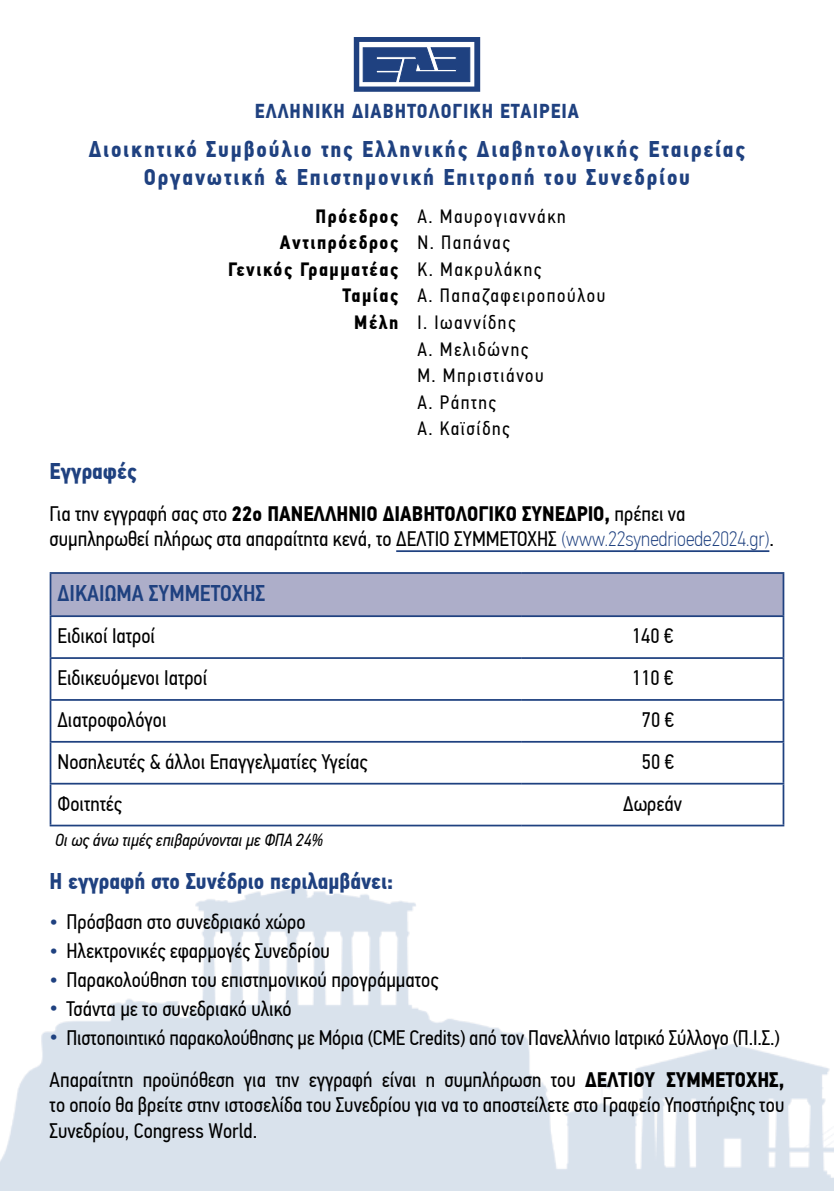
<style>
.page{position:relative;width:834px;height:1191px;background:#fff}
.page>*{position:absolute;margin:0;border:0;box-sizing:border-box;transform-origin:0 0}
.t1{font:700 22.75px/27.3px "PF Din Text Cond Pro";letter-spacing:.08em;color:#1f4180;text-align:center}
.t2{font:700 22.75px "PF Din Text Cond Pro";color:#1f4180}
.t3{font:500 22.75px "PF Din Text Cond Pro";color:#1f4180}
.t4{font:21px/25.2px "PF Din Text Cond Pro";color:#000}
.t5{font:700 20.12px "PF Din Text Cond Pro";letter-spacing:.05em;color:#1f4180}
.t6{font:19.25px "PF Din Text Cond Pro";letter-spacing:.08em;color:#000}
.t7{font:700 19.25px "PF Din Text Cond Pro";letter-spacing:.08em;color:#000}
.t8{font:italic 17.5px "PF Din Text Cond Pro";color:#000}
.s1{font-weight:700}
.s2{font-weight:400}
.s3{font-weight:100;color:#1f4180}
.s4{color:#1f4180}
</style>
<div class="page">
<img style="left:0;top:886px;width:833px;height:305px">
<svg style="left:354px;top:37px;width:126px;height:55px"></svg>
<hr style="left:396px;top:550px;width:373px;height:2px;background:#1f4180">
<div style="left:50px;top:573px;width:733px;height:43px;background:#adaec9"></div>
<hr style="left:50px;top:574px;width:1px;height:41px;background:#1f4180">
<hr style="left:50px;top:572px;width:471px;height:2px;background:#1f4180">
<hr style="left:521px;top:572px;width:263px;height:2px;background:#1f4180">
<hr style="left:782px;top:574px;width:2px;height:41px;background:#1f4180">
<hr style="left:50px;top:617px;width:1px;height:40px;background:#1f4180">
<hr style="left:50px;top:615px;width:471px;height:2px;background:#1f4180">
<hr style="left:521px;top:615px;width:263px;height:2px;background:#1f4180">
<hr style="left:782px;top:617px;width:2px;height:40px;background:#1f4180">
<hr style="left:50px;top:659px;width:1px;height:40px;background:#1f4180">
<hr style="left:50px;top:657px;width:471px;height:2px;background:#1f4180">
<hr style="left:521px;top:657px;width:263px;height:2px;background:#1f4180">
<hr style="left:782px;top:659px;width:2px;height:40px;background:#1f4180">
<hr style="left:50px;top:701px;width:1px;height:40px;background:#1f4180">
<hr style="left:50px;top:742px;width:1px;height:41px;background:#1f4180">
<hr style="left:50px;top:784px;width:1px;height:40px;background:#1f4180">
<hr style="left:50px;top:699px;width:471px;height:2px;background:#1f4180">
<hr style="left:50px;top:741px;width:471px;height:1px;background:#1f4180">
<hr style="left:50px;top:783px;width:471px;height:1px;background:#1f4180">
<hr style="left:50px;top:824px;width:471px;height:2px;background:#1f4180">
<hr style="left:521px;top:699px;width:263px;height:2px;background:#1f4180">
<hr style="left:782px;top:701px;width:2px;height:40px;background:#1f4180">
<hr style="left:782px;top:742px;width:2px;height:41px;background:#1f4180">
<hr style="left:782px;top:784px;width:2px;height:40px;background:#1f4180">
<hr style="left:521px;top:741px;width:263px;height:1px;background:#1f4180">
<hr style="left:521px;top:783px;width:263px;height:1px;background:#1f4180">
<hr style="left:521px;top:824px;width:263px;height:2px;background:#1f4180">
<p class="t5" style="left:255px;top:99px;width:326px">ΕΛΛΗΝΙΚΗ ΔΙΑΒΗΤΟΛΟΓΙΚΗ ΕΤΑΙΡΕΙΑ</p>
<p class="t1" style="left:89px;top:136px;width:658px">Διοικητικό Συμβούλιο της Ελληνικής Διαβητολογικής Εταιρείας<br>Οργανωτική &amp; Επιστημονική Επιτροπή του Συνεδρίου</p>
<p class="t6" style="left:315px;top:204px;width:252px"><span class="s1">Πρόεδρος</span> Α. Μαυρογιαννάκη</p>
<p class="t7" style="left:280px;top:231px;width:231px">Αντιπρόεδρος <span class="s2">Ν. Παπάνας</span></p>
<p class="t7" style="left:228px;top:257px;width:314px">Γενικός Γραμματέας <span class="s2">Κ. Μακρυλάκης</span></p>
<p class="t6" style="left:342px;top:284px;width:264px"><span class="s1">Ταμίας</span> Α. Παπαζαφειροπούλου</p>
<p class="t6" style="left:354px;top:311px;width:162px"><span class="s1">Μέλη</span> Ι. Ιωαννίδης</p>
<p class="t6" style="left:417px;top:337px;width:112px">Α. Μελιδώνης</p>
<p class="t6" style="left:417px;top:364px;width:128px">Μ. Μπριστιάνου</p>
<p class="t6" style="left:417px;top:391px;width:80px">Α. Ράπτης</p>
<p class="t6" style="left:417px;top:417px;width:94px">Α. Καϊσίδης</p>
<p class="t2" style="left:50px;top:457px;width:89px">Εγγραφές</p>
<p class="t4" style="left:50px;top:501px;width:725px">Για την εγγραφή σας στο <span class="s1">22ο ΠΑΝΕΛΛΗΝΙΟ ΔΙΑΒΗΤΟΛΟΓΙΚΟ ΣΥΝΕΔΡΙΟ,</span> πρέπει να συμπληρωθεί πλήρως στα απαραίτητα κενά, το ΔΕΛΤΙΟ ΣΥΜΜΕΤΟΧΗΣ <span class="s3">(www.22synedrioede2024.gr)</span>.</p>
<p class="t3" style="left:57px;top:580px;width:209px">ΔΙΚΑΙΩΜΑ ΣΥΜΜΕΤΟΧΗΣ</p>
<p class="t4" style="left:57px;top:623px;width:99px">Ειδικοί Iατροί</p>
<p class="t4" style="left:632px;top:623px;width:43px">140 €</p>
<p class="t4" style="left:57px;top:665px;width:151px">Ειδικευόμενοι Iατροί</p>
<p class="t4" style="left:632px;top:665px;width:43px">110 €</p>
<p class="t4" style="left:57px;top:707px;width:111px">Διατροφολόγοι</p>
<p class="t4" style="left:641px;top:707px;width:34px">70 €</p>
<p class="t4" style="left:57px;top:749px;width:311px">Νοσηλευτές &amp; άλλοι Επαγγελματίες Υγείας</p>
<p class="t4" style="left:641px;top:749px;width:34px">50 €</p>
<p class="t4" style="left:57px;top:791px;width:66px">Φοιτητές</p>
<p class="t4" style="left:623px;top:791px;width:60px">Δωρεάν</p>
<p class="t8" style="left:55px;top:830px;width:269px">Οι ως άνω τιμές επιβαρύνονται με ΦΠΑ 24%</p>
<p class="t2" style="left:50px;top:867px;width:345px">Η εγγραφή στο Συνέδριο περιλαμβάνει:</p>
<p class="t4" style="left:50px;top:909px;width:257px"><span class="s4">•</span> Πρόσβαση στο συνεδριακό χώρο</p>
<p class="t4" style="left:50px;top:938px;width:282px"><span class="s4">•</span> Ηλεκτρονικές εφαρμογές Συνεδρίου</p>
<p class="t4" style="left:50px;top:967px;width:390px"><span class="s4">•</span> Παρακολούθηση του επιστημονικού προγράμματος</p>
<p class="t4" style="left:50px;top:996px;width:243px"><span class="s4">•</span> Τσάντα με το συνεδριακό υλικό</p>
<p class="t4" style="left:50px;top:1017px;width:736px;line-height:42px"><span class="s4">•</span> Πιστοποιητικό παρακολούθησης με Μόρια (CME Credits) από τον Πανελλήνιο Ιατρικό Σύλλογο (Π.Ι.Σ.)<br>Απαραίτητη προϋπόθεση για την εγγραφή είναι η συμπλήρωση του <span class="s1">ΔΕΛΤΙΟΥ ΣΥΜΜΕΤΟΧΗΣ,</span></p>
<p class="t4" style="left:50px;top:1092px;width:736px">το οποίο θα βρείτε στην ιστοσελίδα του Συνεδρίου για να το αποστείλετε στο Γραφείο Υποστήριξης του<br>Συνεδρίου, Congress World.</p>
</div>
